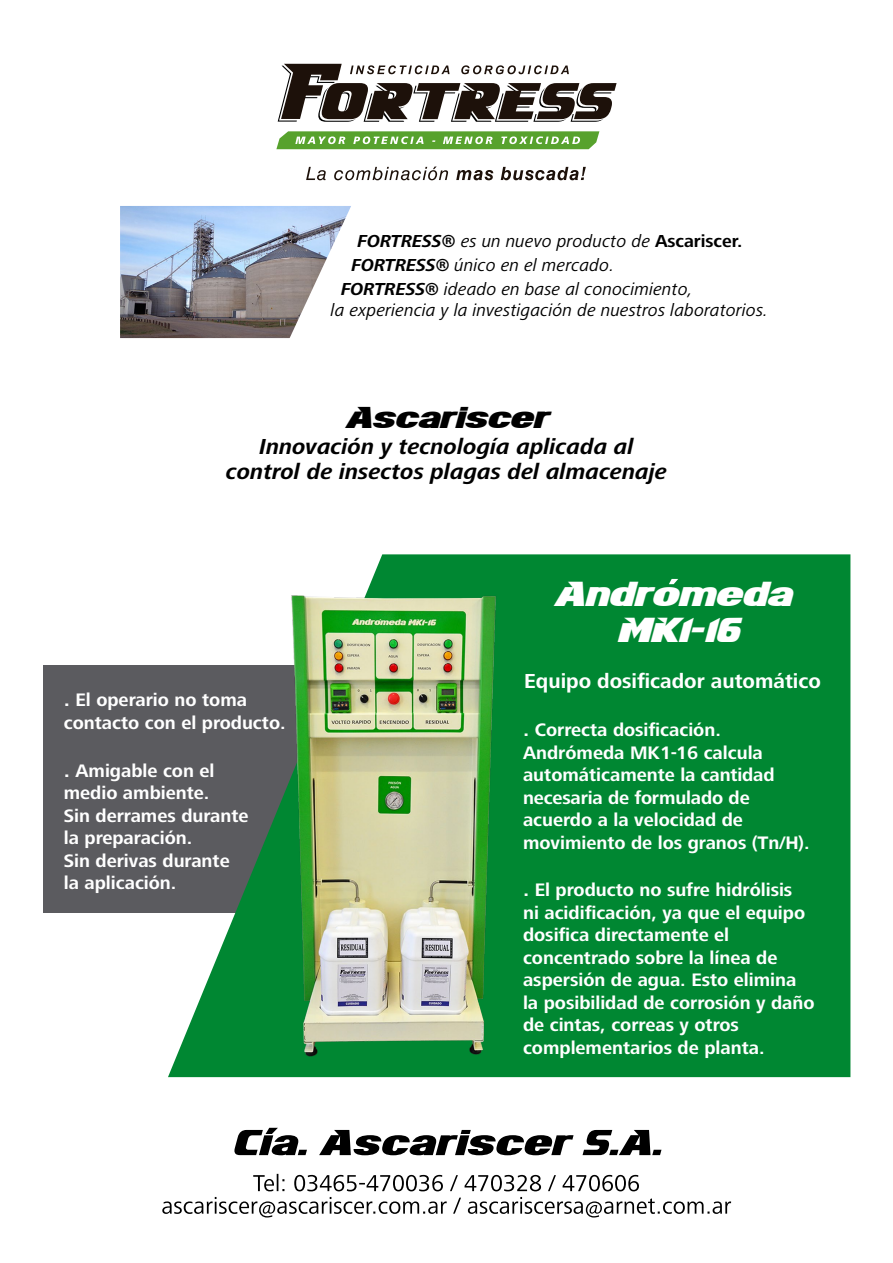
<style>
.page{position:relative;width:893px;height:1263px;background:#fff}
.page>*{position:absolute;margin:0;border:0;box-sizing:border-box;transform-origin:0 0}
.t1{font:34.5px/36px "Infinite Justice";color:#fff;text-align:center}
.t2{font:30px "Infinite Justice";color:#000}
.t3{font:italic 700 22.5px/25.5px "Frutiger Next LT";color:#000;text-align:center}
.t4{font:700 21px "Frutiger Next LT";color:#fff}
.t5{font:700 18.75px/22.5px "Frutiger Next LT";color:#fff}
.t6{font:italic 18px "Frutiger Next LT";color:#000}
.s1{font-weight:700}
.s2{font-weight:700;font-style:normal}
.s3{font-size:21px}
</style>
<div class="page">
<div style="left:43px;top:665px;width:390px;height:248px;background:#5b5b5f"></div>
<svg style="left:276px;top:131px;width:323px;height:18px;background:#75b252"></svg>
<svg style="left:278px;top:64px;width:339px;height:58px"></svg>
<svg style="left:306px;top:167px;width:20px;height:13px"></svg>
<svg style="left:334px;top:167px;width:114px;height:13px"></svg>
<svg style="left:456px;top:170px;width:37px;height:10px"></svg>
<svg style="left:501px;top:167px;width:85px;height:13px"></svg>
<img style="left:120px;top:206px;width:231px;height:132px">
<svg style="left:168px;top:554px;width:682px;height:523px;fill:#008732"></svg>
<img style="left:279px;top:587px;width:229px;height:478px">
<svg style="left:162px;top:1197px;width:569px;height:20px"></svg>
<svg style="left:253px;top:1174px;width:386px;height:17px"></svg>
<svg style="left:669px;top:579px;width:9px;height:5px"></svg>
<svg style="left:234px;top:1128px;width:427px;height:27px"></svg>
<p class="t6" style="left:357px;top:231px;width:387px"><span class="s1">FORTRESS®</span> es un nuevo producto de <span class="s2">Ascariscer.</span></p>
<p class="t6" style="left:351px;top:255px;width:264px"><span class="s1">FORTRESS®</span> único en el mercado.</p>
<p class="t6" style="left:341px;top:279px;width:353px"><span class="s1">FORTRESS®</span> ideado en base al conocimiento,</p>
<p class="t6" style="left:330px;top:300px;width:439px">la experiencia y la investigación de nuestros laboratorios.</p>
<h2 class="t2" style="left:345px;top:402px;width:204px">Ascariscer</h2>
<p class="t3" style="left:226px;top:433px;width:443px">Innovación y tecnología aplicada al control de insectos plagas del almacenaje</p>
<p class="t5" style="left:64px;top:689px;width:223px"><span class="s3">.</span> El operario no toma contacto con el producto.</p>
<p class="t5" style="left:64px;top:759px;width:186px"><span class="s3">.</span> Amigable con el medio ambiente.<br>Sin derrames durante la preparación.<br>Sin derivas durante la aplicación.</p>
<h1 class="t1" style="left:554px;top:576px;width:239px">Andromeda<br>MK1-16</h1>
<p class="t4" style="left:524px;top:670px;width:298px">Equipo dosificador automático</p>
<p class="t5" style="left:523px;top:719px;width:288px"><span class="s3">.</span> Correcta dosificación.<br>Andrómeda MK1-16 calcula automáticamente la cantidad necesaria de formulado de acuerdo a la velocidad de movimiento de los granos (Tn/H).</p>
<p class="t5" style="left:523px;top:879px;width:293px"><span class="s3">.</span> El producto no sufre hidrólisis<br>ni acidificación, ya que el equipo dosifica directamente el concentrado sobre la línea de aspersión de agua. Esto elimina la posibilidad de corrosión y daño de cintas, correas y otros complementarios de planta.</p>
</div>
